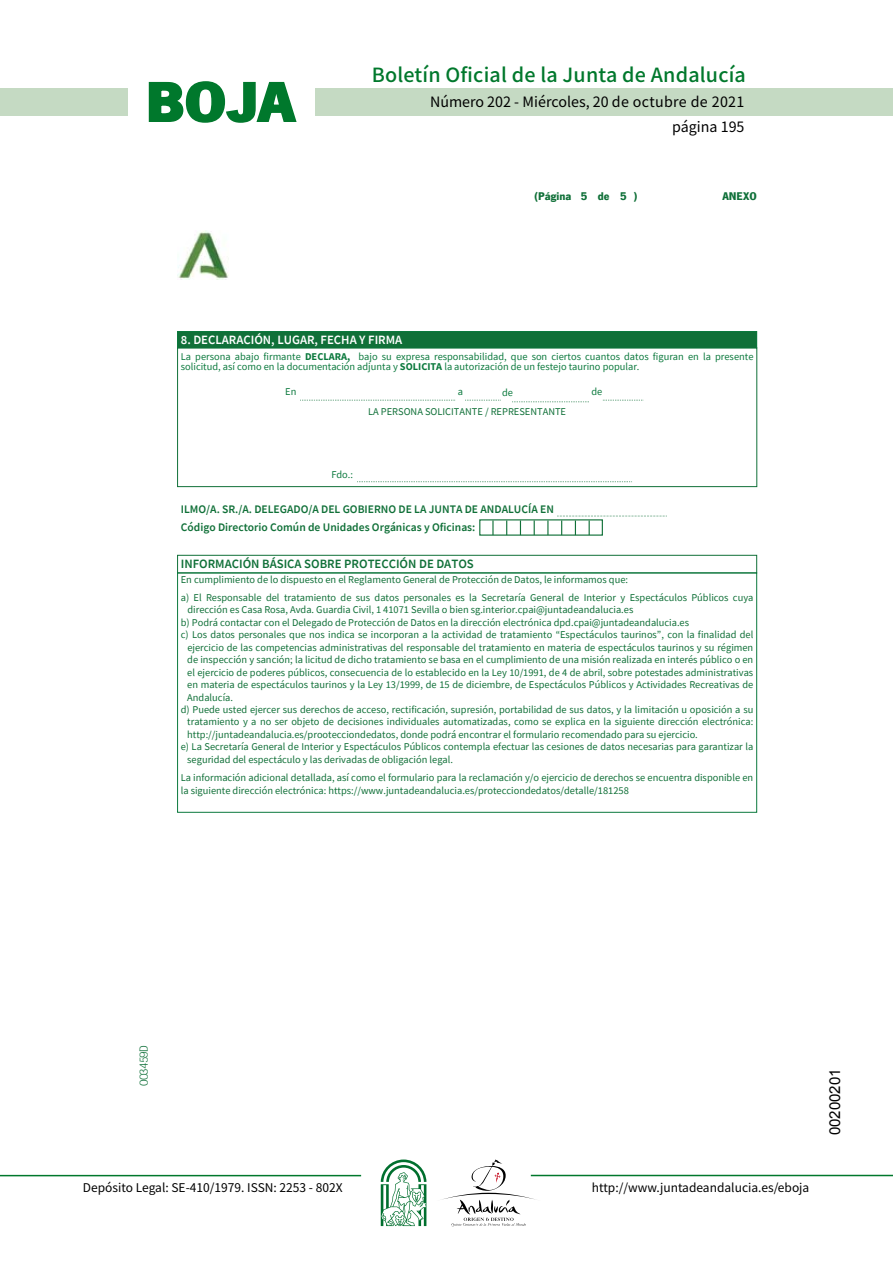
<style>
.page{position:relative;width:893px;height:1263px;background:#fff}
.page>*{position:absolute;margin:0;border:0;box-sizing:border-box;transform-origin:0 0}
.t1{font:700 57.75px "News Got T";color:#00782c;scale:1.14 1}
.t2{font:500 19.5px "Noto Sans HK";letter-spacing:.01em;color:#00782c}
.t3{font:15px "Arial";color:#000}
.t4{font:14.25px/24.5px "Noto Sans HK";color:#000;text-align:right}
.t5{font:600 12.75px "Source Sans Pro";color:#107038}
.t6{font:600 12.75px "Source Sans Pro";color:#fff}
.t7{font:12px "Noto Sans HK";color:#000}
.t8{font:600 11.55px/17.5px "Source Sans Pro";color:#107038}
.t9{font:700 11.55px "News Got T";color:#107038}
.t10{font:11.55px "Adobe Sans MM";letter-spacing:-.08em;color:#0f7039}
.t11{font:700 11.55px "News Got T";color:#0f7039}
.t12{font:10.35px/18.3px "Source Sans Pro";color:#107038}
.t13{font:10.35px/10.4px "Source Sans Pro";color:#0b793d}
.s1{font-weight:700}
</style>
<div class="page">
<div style="left:315px;top:88px;width:577px;height:28px;background:#c5dac3"></div>
<div style="left:0;top:88px;width:128px;height:28px;background:#c5dac3"></div>
<hr style="left:0;top:1175px;width:361px;height:1px;background:#00782c">
<hr style="left:531px;top:1175px;width:361px;height:1px;background:#00782c">
<svg style="left:148px;top:81px;width:149px;height:42px"></svg>
<svg style="left:442px;top:1159px;width:100px;height:67px"></svg>
<svg style="left:381px;top:1160px;width:45px;height:66px"></svg>
<img style="left:177px;top:230px;width:52px;height:49px">
<div style="left:177px;top:332px;width:579px;height:16px;background:#107038"></div>
<div style="left:177px;top:331px;width:580px;height:17px;border:1px solid #0b793d"></div>
<div style="left:177px;top:347px;width:580px;height:140px;border:1px solid #107038"></div>
<svg style="left:300px;top:400px;width:156px;height:1px"></svg>
<svg style="left:465px;top:400px;width:35px;height:1px"></svg>
<svg style="left:512px;top:402px;width:77px;height:1px"></svg>
<svg style="left:603px;top:400px;width:40px;height:1px"></svg>
<svg style="left:357px;top:481px;width:275px;height:1px"></svg>
<div style="left:177px;top:555px;width:580px;height:18px;border:1px solid #107038"></div>
<div style="left:177px;top:573px;width:580px;height:240px;border:1px solid #0b793d"></div>
<svg style="left:492px;top:520px;width:1px;height:15px"></svg>
<svg style="left:506px;top:520px;width:1px;height:15px"></svg>
<svg style="left:520px;top:520px;width:1px;height:15px"></svg>
<svg style="left:533px;top:520px;width:1px;height:15px"></svg>
<svg style="left:547px;top:520px;width:1px;height:15px"></svg>
<svg style="left:557px;top:516px;width:109px;height:19px"></svg>
<h1 class="t1" style="left:145px;top:68px;width:133px">BOJA</h1>
<h2 class="t2" style="left:372px;top:64px;width:375px">Boletín Oficial de la Junta de Andalucía</h2>
<h3 class="t4" style="left:430px;top:90px;width:316px">Número 202 - Miércoles, 20 de octubre de 2021 página 195</h3>
<p class="t9" style="left:534px;top:189px;width:39px">(Página</p>
<p class="t9" style="left:598px;top:189px;width:13px">de</p>
<p class="t9" style="left:634px;top:189px;width:5px">)</p>
<p class="t11" style="left:580px;top:189px;width:8px">5</p>
<p class="t11" style="left:620px;top:189px;width:8px">5</p>
<p class="t11" style="left:722px;top:189px;width:36px">ANEXO</p>
<p class="t6" style="left:181px;top:331px;width:223px">8. DECLARACIÓN, LUGAR, FECHA Y FIRMA</p>
<p class="t13" style="left:181px;top:351px;width:574px">La persona abajo firmante <span class="s1">DECLARA,</span> bajo su expresa responsabilidad, que son ciertos cuantos datos figuran en la presente solicitud, así como en la documentación adjunta y <span class="s1">SOLICITA</span> la autorización de un festejo taurino popular.</p>
<p class="t13" style="left:285px;top:386px;width:13px">En</p>
<p class="t13" style="left:458px;top:386px;width:7px">a</p>
<p class="t13" style="left:502px;top:388px;width:12px">de</p>
<p class="t13" style="left:591px;top:386px;width:12px">de</p>
<p class="t12" style="left:368px;top:402px;width:199px">LA PERSONA SOLICITANTE / REPRESENTANTE</p>
<p class="t13" style="left:331px;top:469px;width:23px">Fdo.:</p>
<p class="t8" style="left:181px;top:500px;width:374px">ILMO/A. SR./A. DELEGADO/A DEL GOBIERNO DE LA JUNTA DE ANDALUCÍA EN<br>Código Directorio Común de Unidades Orgánicas y Oficinas:</p>
<p class="t5" style="left:181px;top:556px;width:294px">INFORMACIÓN BÁSICA SOBRE PROTECCIÓN DE DATOS</p>
<p class="t12" style="left:181px;top:570px;width:574px">En cumplimiento de lo dispuesto en el Reglamento General de Protección de Datos, le informamos que:<br>a) El Responsable del tratamiento de sus datos personales es la Secretaría General de Interior y Espectáculos Públicos cuya</p>
<p class="t12" style="left:187px;top:601px;width:447px">dirección es Casa Rosa, Avda. Guardia Civil, 1 41071 Sevilla o bien sg.interior.cpai@juntadeandalucia.es</p>
<p class="t12" style="left:181px;top:613px;width:510px">b) Podrá contactar con el Delegado de Protección de Datos en la dirección electrónica dpd.cpai@juntadeandalucia.es</p>
<p class="t12" style="left:181px;top:626px;width:574px">c) Los datos personales que nos indica se incorporan a la actividad de tratamiento “Espectáculos taurinos”, con la finalidad del</p>
<p class="t12" style="left:187px;top:638px;width:567px">ejercicio de las competencias administrativas del responsable del tratamiento en materia de espectáculos taurinos y su régimen</p>
<p class="t12" style="left:187px;top:651px;width:567px">de inspección y sanción; la licitud de dicho tratamiento se basa en el cumplimiento de una misión realizada en interés público o en</p>
<p class="t12" style="left:187px;top:663px;width:567px">el ejercicio de poderes públicos, consecuencia de lo establecido en la Ley 10/1991, de 4 de abril, sobre potestades administrativas</p>
<p class="t12" style="left:187px;top:675px;width:567px">en materia de espectáculos taurinos y la Ley 13/1999, de 15 de diciembre, de Espectáculos Públicos y Actividades Recreativas de</p>
<p class="t12" style="left:187px;top:688px;width:47px">Andalucía.</p>
<p class="t12" style="left:181px;top:700px;width:574px">d) Puede usted ejercer sus derechos de acceso, rectificación, supresión, portabilidad de sus datos, y la limitación u oposición a su</p>
<p class="t12" style="left:187px;top:713px;width:567px">tratamiento y a no ser objeto de decisiones individuales automatizadas, como se explica en la siguiente dirección electrónica:</p>
<p class="t12" style="left:187px;top:725px;width:512px">http://juntadeandalucia.es/prootecciondedatos, donde podrá encontrar el formulario recomendado para su ejercicio.</p>
<p class="t12" style="left:181px;top:738px;width:574px">e) La Secretaría General de Interior y Espectáculos Públicos contempla efectuar las cesiones de datos necesarias para garantizar la</p>
<p class="t12" style="left:187px;top:750px;width:267px">seguridad del espectáculo y las derivadas de obligación legal.</p>
<p class="t12" style="left:181px;top:771px;width:574px;line-height:12.5px">La información adicional detallada, así como el formulario para la reclamación y/o ejercicio de derechos se encuentra disponible en la siguiente dirección electrónica: https://www.juntadeandalucia.es/protecciondedatos/detalle/181258</p>
<p class="t10" style="left:137px;top:1086px;width:42px;rotate:-90deg">003459D</p>
<p class="t7" style="left:83px;top:1181px;width:261px">Depósito Legal: SE-410/1979. ISSN: 2253 - 802X</p>
<p class="t7" style="left:592px;top:1181px;width:219px">http://www.juntadeandalucia.es/eboja</p>
<h3 class="t3" style="left:825px;top:1135px;width:68px;rotate:-90deg">00200201</h3>
</div>
